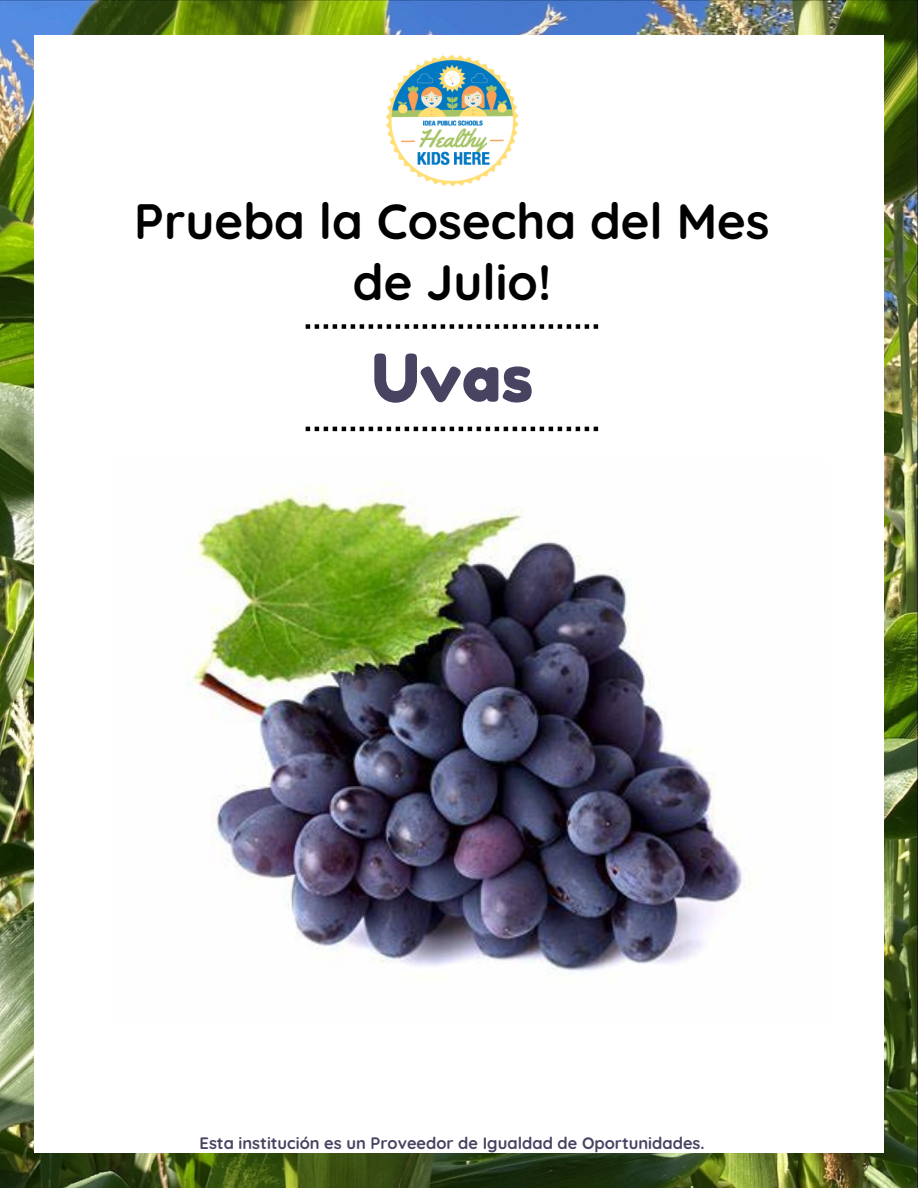
<style>
.page{position:relative;width:918px;height:1188px;background:#fff}
.page>*{position:absolute;margin:0;border:0;box-sizing:border-box;transform-origin:0 0}
.t1{font:66px "Fredoka One";color:#474361}
.t2{font:700 49.5px/60.8px "Quicksand";color:#000;text-align:center}
.t3{font:700 16.5px "Quicksand";color:#474361}
</style>
<div class="page">
<img style="left:0;top:0;width:918px;height:1188px">
<div style="left:34px;top:35px;width:850px;height:1118px;background:#fff"></div>
<img style="left:386px;top:54px;width:133px;height:133px">
<svg style="left:306px;top:427px;width:292px;height:4px"></svg>
<svg style="left:306px;top:324px;width:292px;height:5px"></svg>
<img style="left:187px;top:483px;width:555px;height:489px">
<h1 class="t2" style="left:134px;top:190px;width:637px">Prueba la Cosecha del Mes de Julio!</h1>
<p class="t1" style="left:372px;top:338px;width:163px">Uvas</p>
<p class="t3" style="left:200px;top:1133px;width:507px">Esta institución es un Proveedor de Igualdad de Oportunidades.</p>
</div>
